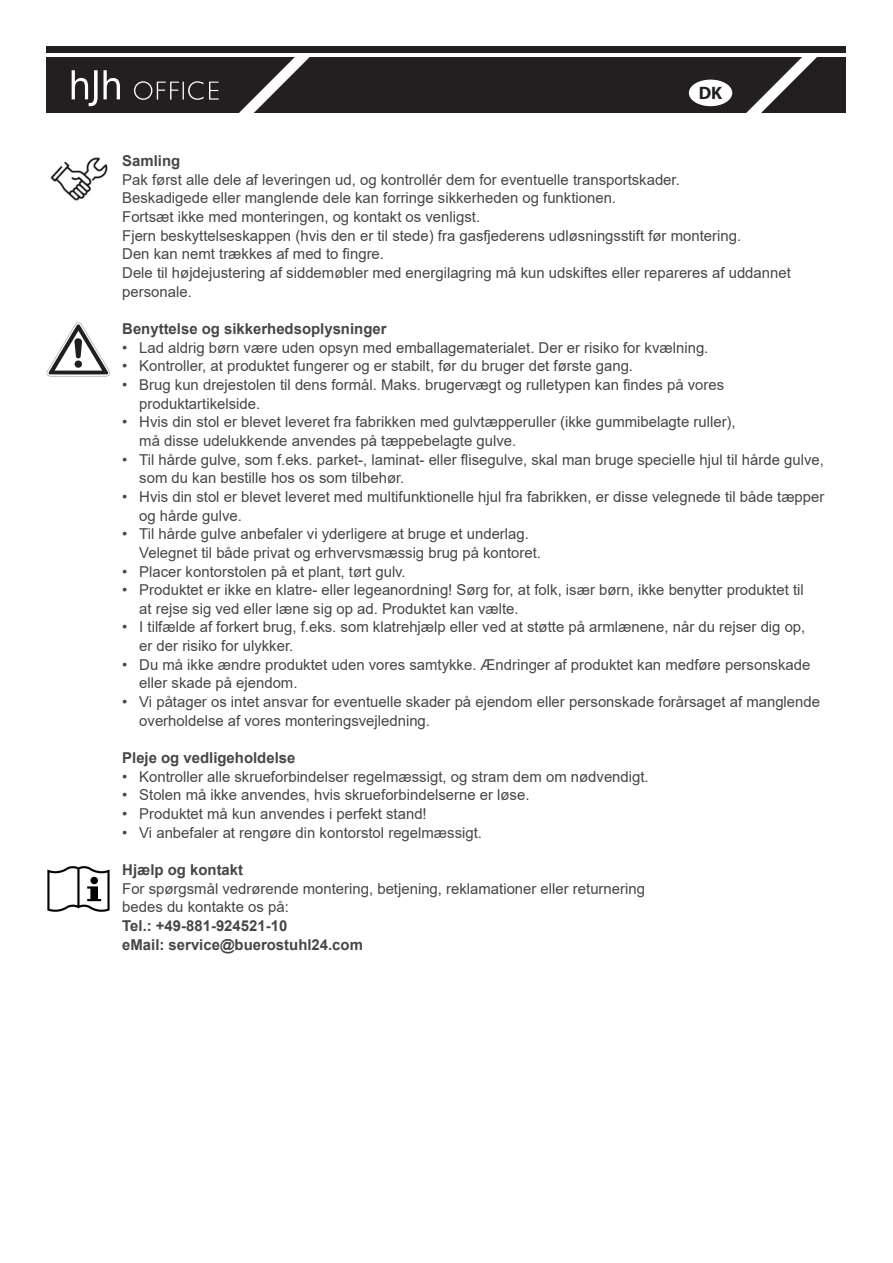
<style>
.page{position:relative;width:893px;height:1263px;background:#fff}
.page>*{position:absolute;margin:0;border:0;box-sizing:border-box;transform-origin:0 0}
.t1{font:700 18px "Myriad Pro";color:#231f20}
.Überschrift_2{font:15px "Arial";color:#464646}
.Überschrift_2-2{font:700 15px "Arial";color:#464646}
</style>
<div class="page">
<div style="left:47px;top:57px;width:799px;height:55px;background:#231f20"></div>
<svg style="left:72px;top:70px;width:48px;height:36px"></svg>
<svg style="left:134px;top:81px;width:85px;height:19px"></svg>
<div style="left:690px;top:80px;width:41px;height:25px;background:#fff;border-radius:50%"></div>
<div style="left:689px;top:80px;width:43px;height:26px;border:2px solid #fff;border-radius:50%"></div>
<svg style="left:226px;top:46px;width:96px;height:67px"></svg>
<svg style="left:733px;top:46px;width:96px;height:67px"></svg>
<div style="left:47px;top:47px;width:799px;height:6px;background:#231f20"></div>
<img style="left:47px;top:322px;width:63px;height:54px">
<img style="left:47px;top:866px;width:63px;height:46px">
<img style="left:50px;top:157px;width:58px;height:44px">
<p class="t1" style="left:699px;top:81px;width:25px">DK</p>
<p class="Überschrift_2-2" style="left:122px;top:150px;width:59px">Samling</p>
<p class="Überschrift_2" style="left:122px;top:169px;width:559px">Pak først alle dele af leveringen ud, og kontrollér dem for eventuelle transportskader.</p>
<p class="Überschrift_2" style="left:122px;top:188px;width:495px">Beskadigede eller manglende dele kan forringe sikkerheden og funktionen.</p>
<p class="Überschrift_2" style="left:122px;top:206px;width:359px">Fortsæt ikke med monteringen, og kontakt os venligst.</p>
<p class="Überschrift_2" style="left:122px;top:225px;width:620px">Fjern beskyttelseskappen (hvis den er til stede) fra gasfjederens udløsningsstift før montering.</p>
<p class="Überschrift_2" style="left:122px;top:244px;width:263px">Den kan nemt trækkes af med to fingre.</p>
<p class="Überschrift_2" style="left:122px;top:262px;width:670px">Dele til højdejustering af siddemøbler med energilagring må kun udskiftes eller repareres af uddannet</p>
<p class="Überschrift_2" style="left:122px;top:281px;width:71px">personale.</p>
<p class="Überschrift_2-2" style="left:122px;top:318px;width:266px">Benyttelse og sikkerhedsoplysninger</p>
<p class="Überschrift_2" style="left:122px;top:337px;width:588px">• Lad aldrig børn være uden opsyn med emballagematerialet. Der er risiko for kvælning.</p>
<p class="Überschrift_2" style="left:122px;top:356px;width:512px">• Kontroller, at produktet fungerer og er stabilt, før du bruger det første gang.</p>
<p class="Überschrift_2" style="left:122px;top:374px;width:603px">• Brug kun drejestolen til dens formål. Maks. brugervægt og rulletypen kan findes på vores</p>
<p class="Überschrift_2" style="left:139px;top:393px;width:122px">produktartikelside.</p>
<p class="Überschrift_2" style="left:122px;top:412px;width:615px">• Hvis din stol er blevet leveret fra fabrikken med gulvtæpperuller (ikke gummibelagte ruller),</p>
<p class="Überschrift_2" style="left:139px;top:430px;width:379px">må disse udelukkende anvendes på tæppebelagte gulve.</p>
<p class="Überschrift_2" style="left:122px;top:449px;width:703px">• Til hårde gulve, som f.eks. parket-, laminat- eller flisegulve, skal man bruge specielle hjul til hårde gulve,</p>
<p class="Überschrift_2" style="left:139px;top:468px;width:267px">som du kan bestille hos os som tilbehør.</p>
<p class="Überschrift_2" style="left:122px;top:486px;width:704px">• Hvis din stol er blevet leveret med multifunktionelle hjul fra fabrikken, er disse velegnede til både tæpper</p>
<p class="Überschrift_2" style="left:139px;top:505px;width:104px">og hårde gulve.</p>
<p class="Überschrift_2" style="left:122px;top:524px;width:408px">• Til hårde gulve anbefaler vi yderligere at bruge et underlag.</p>
<p class="Überschrift_2" style="left:139px;top:542px;width:403px">Velegnet til både privat og erhvervsmæssig brug på kontoret.</p>
<p class="Überschrift_2" style="left:122px;top:561px;width:285px">• Placer kontorstolen på et plant, tørt gulv.</p>
<p class="Überschrift_2" style="left:122px;top:579px;width:683px">• Produktet er ikke en klatre- eller legeanordning! Sørg for, at folk, især børn, ikke benytter produktet til</p>
<p class="Überschrift_2" style="left:139px;top:598px;width:381px">at rejse sig ved eller læne sig op ad. Produktet kan vælte.</p>
<p class="Überschrift_2" style="left:122px;top:617px;width:685px">• I tilfælde af forkert brug, f.eks. som klatrehjælp eller ved at støtte på armlænene, når du rejser dig op,</p>
<p class="Überschrift_2" style="left:139px;top:635px;width:156px">er der risiko for ulykker.</p>
<p class="Überschrift_2" style="left:122px;top:654px;width:690px">• Du må ikke ændre produktet uden vores samtykke. Ændringer af produktet kan medføre personskade</p>
<p class="Überschrift_2" style="left:139px;top:673px;width:160px">eller skade på ejendom.</p>
<p class="Überschrift_2" style="left:122px;top:691px;width:699px">• Vi påtager os intet ansvar for eventuelle skader på ejendom eller personskade forårsaget af manglende</p>
<p class="Überschrift_2" style="left:139px;top:710px;width:292px">overholdelse af vores monteringsvejledning.</p>
<p class="Überschrift_2-2" style="left:122px;top:747px;width:175px">Pleje og vedligeholdelse</p>
<p class="Überschrift_2" style="left:122px;top:766px;width:528px">• Kontroller alle skrueforbindelser regelmæssigt, og stram dem om nødvendigt.</p>
<p class="Überschrift_2" style="left:122px;top:785px;width:409px">• Stolen må ikke anvendes, hvis skrueforbindelserne er løse.</p>
<p class="Überschrift_2" style="left:122px;top:803px;width:306px">• Produktet må kun anvendes i perfekt stand!</p>
<p class="Überschrift_2" style="left:122px;top:822px;width:361px">• Vi anbefaler at rengøre din kontorstol regelmæssigt.</p>
<p class="Überschrift_2-2" style="left:122px;top:859px;width:122px">Hjælp og kontakt</p>
<p class="Überschrift_2" style="left:122px;top:878px;width:524px">For spørgsmål vedrørende montering, betjening, reklamationer eller returnering</p>
<p class="Überschrift_2" style="left:122px;top:897px;width:168px">bedes du kontakte os på:</p>
<p class="Überschrift_2-2" style="left:122px;top:915px;width:167px">Tel.: +49-881-924521-10</p>
<p class="Überschrift_2-2" style="left:122px;top:934px;width:242px">eMail: service@buerostuhl24.com</p>
</div>
